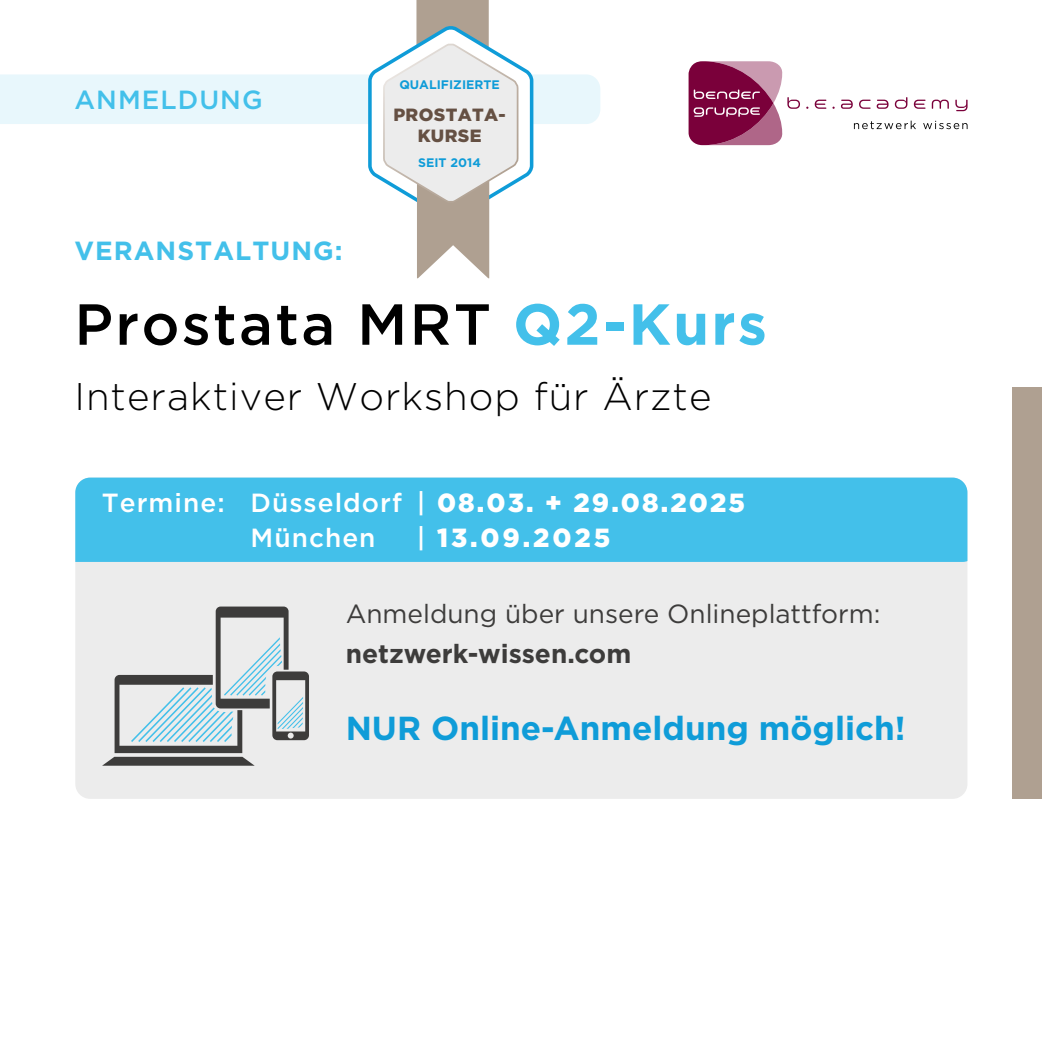
<style>
.page{position:relative;width:1042px;height:1042px;background:#fff}
.page>*{position:absolute;margin:0;border:0;box-sizing:border-box;transform-origin:0 0}
.t1{font:500 57.75px "Gotham";letter-spacing:.04em;color:#000}
.t2{font:300 38.5px "Gotham";letter-spacing:.025em;color:#000}
.t3{font:700 33.25px "Gotham";color:#0f9cd8}
.t4{font:500 26.25px/35px "Gotham";letter-spacing:.04em;color:#fff}
.t5{font:26.25px "Gotham";color:#3d3c3b}
.t6{font:700 26.25px "Gotham";color:#3d3c3b}
.t7{font:700 26.25px "Gotham";letter-spacing:.04em;color:#43c0ea}
.t8{font:900 26.25px "Gotham";letter-spacing:.11em;color:#fff}
.t9{font:500 26.25px "Gotham";letter-spacing:.04em;color:#43c0ea}
.t10{font:900 17.68px/21.2px "Gotham";letter-spacing:.02em;color:#655043;text-align:center}
.t11{font:700 12.42px "Gotham";color:#0f9cd8}
.s1{font-weight:700;color:#43c0ea}
.s2{font-weight:900}
.s3{font-weight:500}
</style>
<div class="page">
<div style="left:1012px;top:387px;width:30px;height:412px;background:#afa091"></div>
<div style="left:75px;top:477px;width:892px;height:322px;background:#ececec;border-radius:15px"></div>
<div style="left:75px;top:477px;width:892px;height:85px;background:#43c0ea"></div>
<svg style="left:102px;top:606px;width:207px;height:160px"></svg>
<svg style="left:0;top:0;width:600px;height:278px"></svg>
<svg style="left:688px;top:61px;width:112px;height:84px"></svg>
<svg style="left:814px;top:100px;width:12px;height:9px"></svg>
<svg style="left:841px;top:100px;width:12px;height:9px"></svg>
<svg style="left:859px;top:100px;width:11px;height:9px"></svg>
<svg style="left:876px;top:100px;width:12px;height:9px"></svg>
<svg style="left:895px;top:97px;width:12px;height:12px"></svg>
<svg style="left:914px;top:100px;width:11px;height:9px"></svg>
<svg style="left:932px;top:100px;width:17px;height:9px"></svg>
<svg style="left:955px;top:100px;width:12px;height:11px"></svg>
<svg style="left:854px;top:121px;width:62px;height:8px"></svg>
<svg style="left:923px;top:121px;width:44px;height:8px"></svg>
<p class="t9" style="left:74px;top:83px;width:190px">ANMELDUNG</p>
<p class="t7" style="left:74px;top:233px;width:270px">VERANSTALTUNG:</p>
<p class="t11" style="left:399px;top:77px;width:102px">QUALIFIZIERTE</p>
<p class="t10" style="left:393px;top:103px;width:114px">PROSTATA-<br>KURSE</p>
<p class="t11" style="left:418px;top:154px;width:64px">SEIT 2014</p>
<h1 class="t1" style="left:74px;top:286px;width:694px">Prostata MRT <span class="s1">Q2-Kurs</span></h1>
<h2 class="t2" style="left:74px;top:371px;width:638px">Interaktiver Workshop für Ärzte</h2>
<p class="t4" style="left:250px;top:485px;width:496px;text-indent:-149px">Termine: Düsseldorf | <span class="s2">08.03. + 29.08.2025<br></span>München</p>
<p class="t8" style="left:417px;top:519px;width:195px"><span class="s3">|</span> 13.09.2025</p>
<p class="t5" style="left:346px;top:597px;width:536px">Anmeldung über unsere Onlineplattform:</p>
<p class="t6" style="left:346px;top:636px;width:287px">netzwerk-wissen.com</p>
<p class="t3" style="left:346px;top:706px;width:561px">NUR Online-Anmeldung möglich!</p>
</div>
